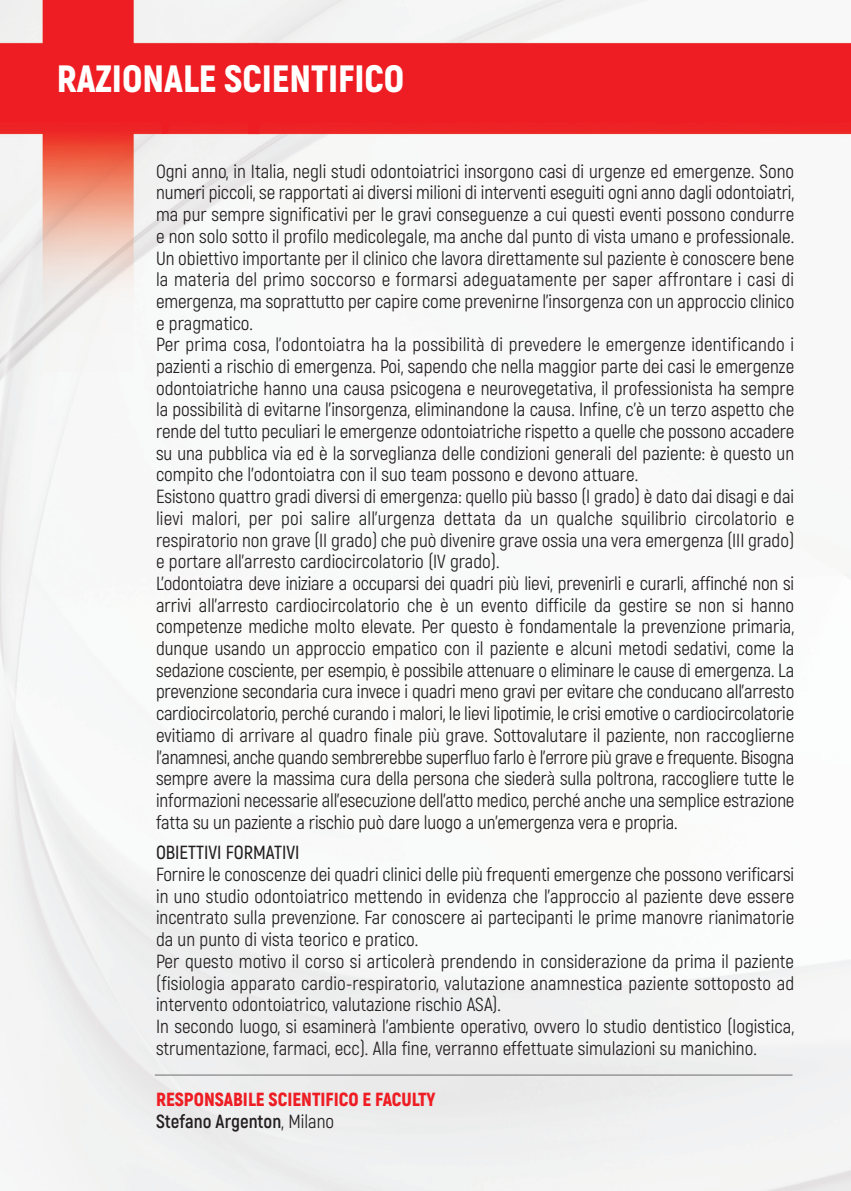
<style>
.page{position:relative;width:851px;height:1191px;background:#fff}
.page>*{position:absolute;margin:0;border:0;box-sizing:border-box;transform-origin:0 0}
.t1{font:900 38px "Akrobat";color:#fff}
.t2{font:19px/21.6px "Akrobat";color:#231f20}
.t3{font:900 19px/22px "Akrobat";color:#ee1d23}
.t4{font:600 19px "Akrobat";color:#231f20}
.s1{font-weight:700;color:#231f20}
.s2{font-weight:400;color:#231f20}
</style>
<div class="page">
<img style="left:0;top:0;width:850px;height:1191px">
<hr style="left:155px;top:1074px;width:637px;height:1px;background:#6c6d70">
<h1 class="t1" style="left:57px;top:66px;width:349px">RAZIONALE SCIENTIFICO</h1>
<p class="t2" style="left:156px;top:162px;width:640px">Ogni anno, in Italia, negli studi odontoiatrici insorgono casi di urgenze ed emergenze. Sono numeri piccoli, se rapportati ai diversi milioni di interventi eseguiti ogni anno dagli odontoiatri, ma pur sempre significativi per le gravi conseguenze a cui questi eventi possono condurre e non solo sotto il profilo medicolegale, ma anche dal punto di vista umano e professionale.<br>Un obiettivo importante per il clinico che lavora direttamente sul paziente è conoscere bene la materia del primo soccorso e formarsi adeguatamente per saper affrontare i casi di emergenza, ma soprattutto per capire come prevenirne l’insorgenza con un approccio clinico e pragmatico.<br>Per prima cosa, l’odontoiatra ha la possibilità di prevedere le emergenze identificando i pazienti a rischio di emergenza. Poi, sapendo che nella maggior parte dei casi le emergenze odontoiatriche hanno una causa psicogena e neurovegetativa, il professionista ha sempre la possibilità di evitarne l’insorgenza, eliminandone la causa. Infine, c’è un terzo aspetto che rende del tutto peculiari le emergenze odontoiatriche rispetto a quelle che possono accadere su una pubblica via ed è la sorveglianza delle condizioni generali del paziente: è questo un compito che l'odontoiatra con il suo team possono e devono attuare.<br>Esistono quattro gradi diversi di emergenza: quello più basso (I grado) è dato dai disagi e dai lievi malori, per poi salire all’urgenza dettata da un qualche squilibrio circolatorio e respiratorio non grave (II grado) che può divenire grave ossia una vera emergenza (III grado) e portare all’arresto cardiocircolatorio (IV grado).<br>L’odontoiatra deve iniziare a occuparsi dei quadri più lievi, prevenirli e curarli, affinché non si arrivi all’arresto cardiocircolatorio che è un evento difficile da gestire se non si hanno competenze mediche molto elevate. Per questo è fondamentale la prevenzione primaria, dunque usando un approccio empatico con il paziente e alcuni metodi sedativi, come la sedazione cosciente, per esempio, è possibile attenuare o eliminare le cause di emergenza. La prevenzione secondaria cura invece i quadri meno gravi per evitare che conducano all’arresto cardiocircolatorio, perché curando i malori, le lievi lipotimie, le crisi emotive o cardiocircolatorie evitiamo di arrivare al quadro finale più grave. Sottovalutare il paziente, non raccoglierne l’anamnesi, anche quando sembrerebbe superfluo farlo è l’errore più grave e frequente. Bisogna sempre avere la massima cura della persona che siederà sulla poltrona, raccogliere tutte le informazioni necessarie all’esecuzione dell’atto medico, perché anche una semplice estrazione fatta su un paziente a rischio può dare luogo a un’emergenza vera e propria.</p>
<p class="t4" style="left:156px;top:841px;width:145px">OBIETTIVI FORMATIVI</p>
<p class="t2" style="left:156px;top:865px;width:639px">Fornire le conoscenze dei quadri clinici delle più frequenti emergenze che possono verificarsi in uno studio odontoiatrico mettendo in evidenza che l’approccio al paziente deve essere incentrato sulla prevenzione. Far conoscere ai partecipanti le prime manovre rianimatorie da un punto di vista teorico e pratico.<br>Per questo motivo il corso si articolerà prendendo in considerazione da prima il paziente (fisiologia apparato cardio-respiratorio, valutazione anamnestica paziente sottoposto ad intervento odontoiatrico, valutazione rischio ASA).<br>In secondo luogo, si esaminerà l’ambiente operativo, ovvero lo studio dentistico (logistica, strumentazione, farmaci, ecc). Alla fine, verranno effettuate simulazioni su manichino.</p>
<p class="t3" style="left:156px;top:1090px;width:281px">RESPONSABILE SCIENTIFICO E FACULTY<br><span class="s1">Stefano Argenton</span><span class="s2">, Milano</span></p>
</div>
